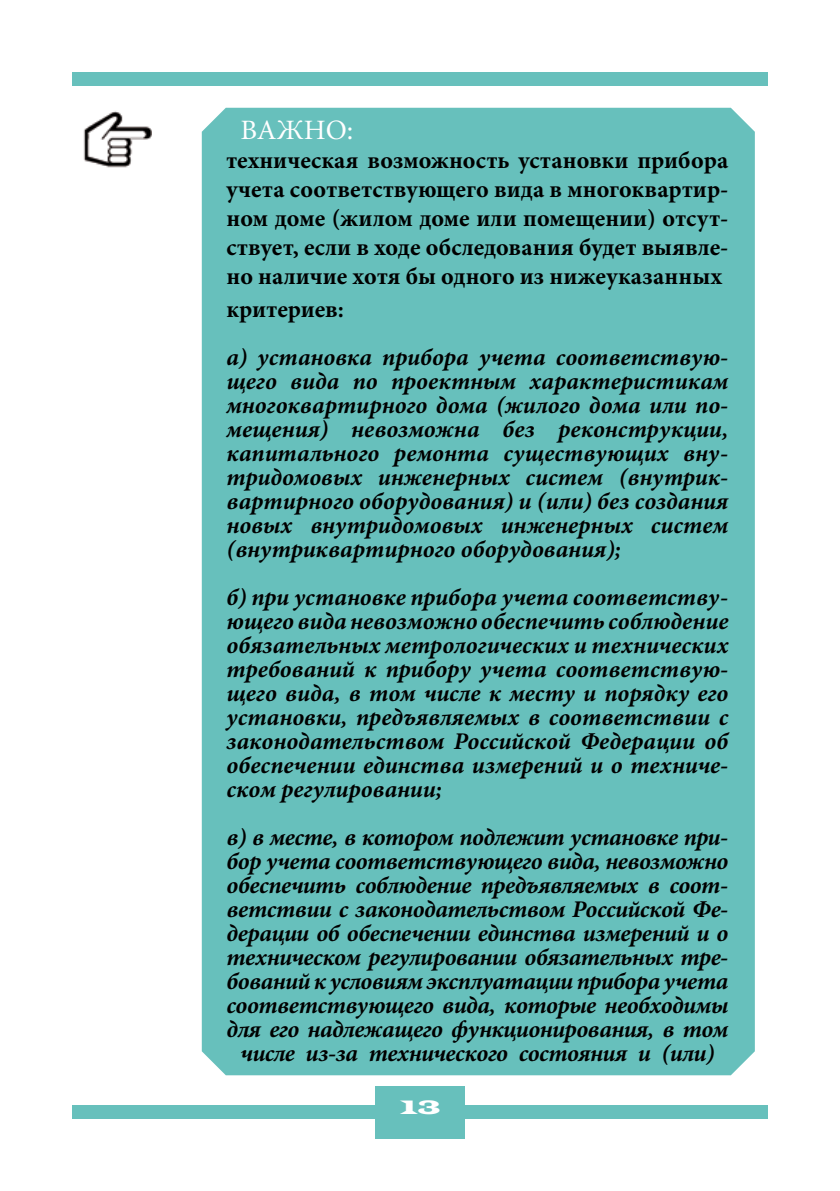
<style>
.page{position:relative;width:840px;height:1191px;background:#fff}
.page>*{position:absolute;margin:0;border:0;box-sizing:border-box;transform-origin:0 0}
.t1{font:28px "Minion Pro";letter-spacing:-.005em;color:#fff}
.t2{font:italic 700 24px/24px "Minion Pro";letter-spacing:-.015em;color:#000;text-align:justify}
.t3{font:700 24px/28.8px "Minion Pro";color:#000;text-align:justify}
.t4{font:20px "Latin Wide";color:#fff}
</style>
<div class="page">
<div style="left:72px;top:72px;width:695px;height:13px;background:#67c0bc"></div>
<div style="left:72px;top:1105px;width:695px;height:14px;background:#67c0bc"></div>
<div style="left:375px;top:1086px;width:89px;height:52px;background:#67c0bc"></div>
<div style="left:202px;top:108px;width:552px;height:967px;background:#67c0bc"></div>
<img style="left:83px;top:111px;width:68px;height:57px">
<p class="t1" style="left:240px;top:114px;width:114px">ВАЖНО:</p>
<p class="t3" style="left:226px;top:146px;width:503px">техническая возможность установки прибора учета соответствующего вида в многоквартир&shy;ном доме (жилом доме или помещении) отсут&shy;ствует, если в ходе обследования будет выявле&shy;но наличие хотя бы одного из нижеуказанных</p>
<p class="t3" style="left:226px;top:295px;width:119px">критериев:</p>
<p class="t2" style="left:226px;top:345px;width:503px">а) установка прибора учета соответствую&shy;щего вида по проектным характеристикам многоквартирного дома (жилого дома или по&shy;мещения) невозможна без реконструкции, капитального ремонта существующих вну&shy;тридомовых инженерных систем (внутрик&shy;вартирного оборудования) и (или) без создания новых внутридомовых инженерных систем (внутриквартирного оборудования);</p>
<p class="t2" style="left:226px;top:585px;width:503px">б) при установке прибора учета соответству&shy;ющего вида невозможно обеспечить соблюдение обязательных метрологических и технических требований к прибору учета соответствую&shy;щего вида, в том числе к месту и порядку его установки, предъявляемых в соответствии с законодательством Российской Федерации об обеспечении единства измерений и о техниче&shy;ском регулировании;</p>
<p class="t2" style="left:226px;top:825px;width:503px;text-align:center">в) в месте, в котором подлежит установке при&shy;бор учета соответствующего вида, невозможно обеспечить соблюдение предъявляемых в соот&shy;ветствии с законодательством Российской Фе&shy;дерации об обеспечении единства измерений и о техническом регулировании обязательных тре&shy;бований к условиям эксплуатации прибора учета соответствующего вида, которые необходимы для его надлежащего функционирования, в том числе из-за технического состояния и (или)</p>
<p class="t4" style="left:399px;top:1094px;width:42px">13</p>
</div>
